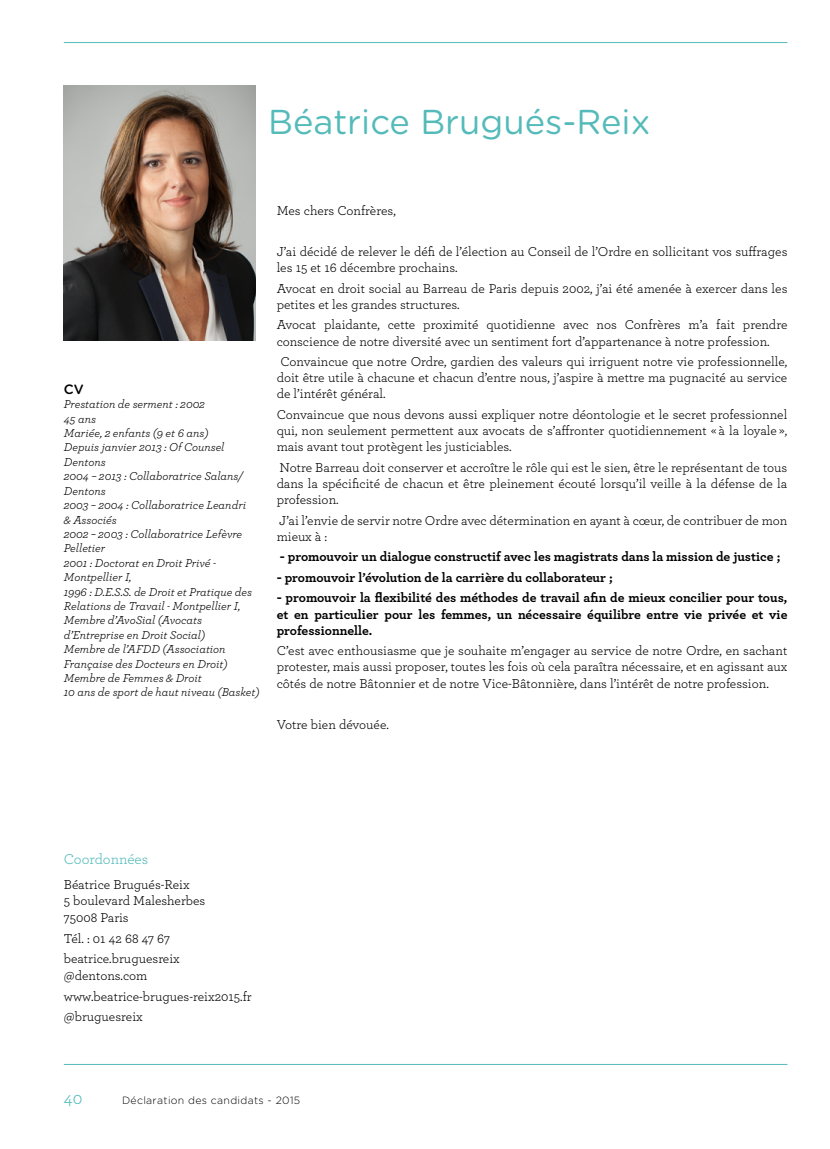
<style>
.page{position:relative;width:830px;height:1149px;background:#fff}
.page>*{position:absolute;margin:0;border:0;box-sizing:border-box;transform-origin:0 0}
.t1{font:34.5px "Gotham Rounded";color:#54bbba}
.t2{font:18px "Archer";color:#54bbba}
.t3{font:15px "Archer";color:#54bbba}
.t4{font:13.5px/16.2px "Archer";letter-spacing:-.01em;color:#000}
.t5{font:700 13.5px/16.2px "Archer";color:#000;text-align:justify}
.t6{font:500 13.5px "Gotham Rounded";color:#000}
.t7{font:italic 12px/14.4px "Archer";color:#000}
.t8{font:300 10.5px "Gotham Rounded";letter-spacing:.03em;color:#000}
</style>
<div class="page">
<hr style="left:64px;top:42px;width:723px;height:1px;background:#54bbba">
<hr style="left:64px;top:1063px;width:723px;height:1px;background:#54bbba">
<img style="left:64px;top:85px;width:191px;height:255px">
<h1 class="t1" style="left:268px;top:98px;width:383px">Béatrice Brugués-Reix</h1>
<p class="t6" style="left:64px;top:379px;width:21px">CV</p>
<p class="t7" style="left:64px;top:396px;width:197px">Prestation de serment : 2002<br>45 ans<br>Mariée, 2 enfants (9 et 6 ans)<br>Depuis janvier 2013 : Of Counsel<br>Dentons<br>2004 – 2013 : Collaboratrice Salans/<br>Dentons<br>2003 – 2004 : Collaboratrice Leandri<br>&amp; Associés<br>2002 – 2003 : Collaboratrice Lefèvre<br>Pelletier<br>2001 : Doctorat en Droit Privé -<br>Montpellier I,<br>1996 : D.E.S.S. de Droit et Pratique des<br>Relations de Travail - Montpellier I,<br>Membre d’AvoSial (Avocats d’Entreprise en Droit Social)<br>Membre de l’AFDD (Association<br>Française des Docteurs en Droit)<br>Membre de Femmes &amp; Droit<br>10 ans de sport de haut niveau (Basket)</p>
<p class="t4" style="left:276px;top:202px;width:121px">Mes chers Confrères,</p>
<p class="t4" style="left:276px;top:243px;width:512px">J’ai décidé de relever le défi de l’élection au Conseil de l’Ordre en sollicitant vos suffrages les 15 et 16 décembre prochains.</p>
<p class="t4" style="left:276px;top:279px;width:512px">Avocat en droit social au Barreau de Paris depuis 2002, j’ai été amenée à exercer dans les petites et les grandes structures.</p>
<p class="t4" style="left:276px;top:316px;width:512px">Avocat plaidante, cette proximité quotidienne avec nos Confrères m’a fait prendre conscience de notre diversité avec un sentiment fort d’appartenance à notre profession.</p>
<p class="t4" style="left:276px;top:353px;width:512px;text-align:justify">Convaincue que notre Ordre, gardien des valeurs qui irriguent notre vie professionnelle, doit être utile à chacune et chacun d’entre nous, j’aspire à mettre ma pugnacité au service de l’intérêt général.</p>
<p class="t4" style="left:276px;top:405px;width:512px;text-align:justify">Convaincue que nous devons aussi expliquer notre déontologie et le secret professionnel qui, non seulement permettent aux avocats de s’affronter quotidiennement « à la loyale », mais avant tout protègent les justiciables.</p>
<p class="t4" style="left:276px;top:458px;width:512px;text-align:justify">Notre Barreau doit conserver et accroître le rôle qui est le sien, être le représentant de tous dans la spécificité de chacun et être pleinement écouté lorsqu’il veille à la défense de la profession.</p>
<p class="t4" style="left:276px;top:511px;width:512px">J’ai l’envie de servir notre Ordre avec détermination en ayant à cœur, de contribuer de mon mieux à :</p>
<p class="t5" style="left:279px;top:548px;width:502px">- promouvoir un dialogue constructif avec les magistrats dans la mission de justice ;</p>
<p class="t5" style="left:276px;top:568px;width:337px">- promouvoir l’évolution de la carrière du collaborateur ;</p>
<p class="t5" style="left:276px;top:588px;width:512px">- promouvoir la flexibilité des méthodes de travail afin de mieux concilier pour tous, et en particulier pour les femmes, un nécessaire équilibre entre vie privée et vie professionnelle.</p>
<p class="t4" style="left:276px;top:641px;width:512px;text-align:justify">C’est avec enthousiasme que je souhaite m’engager au service de notre Ordre, en sachant protester, mais aussi proposer, toutes les fois où cela paraîtra nécessaire, et en agissant aux côtés de notre Bâtonnier et de notre Vice-Bâtonnière, dans l’intérêt de notre profession.</p>
<p class="t4" style="left:276px;top:715px;width:114px">Votre bien dévouée.</p>
<p class="t3" style="left:64px;top:848px;width:86px">Coordonnées</p>
<p class="t4" style="left:64px;top:875px;width:143px">Béatrice Brugués-Reix<br>5 boulevard Malesherbes<br>75008 Paris</p>
<p class="t4" style="left:64px;top:926px;width:117px;line-height:20.7px">Tél. : 01 42 68 47 67 beatrice.bruguesreix</p>
<p class="t4" style="left:64px;top:963px;width:189px;line-height:20.7px">@dentons.com www.beatrice-brugues-reix2015.fr @bruguesreix</p>
<h2 class="t2" style="left:64px;top:1085px;width:20px">40</h2>
<p class="t8" style="left:122px;top:1092px;width:180px">Déclaration des candidats - 2015</p>
</div>
